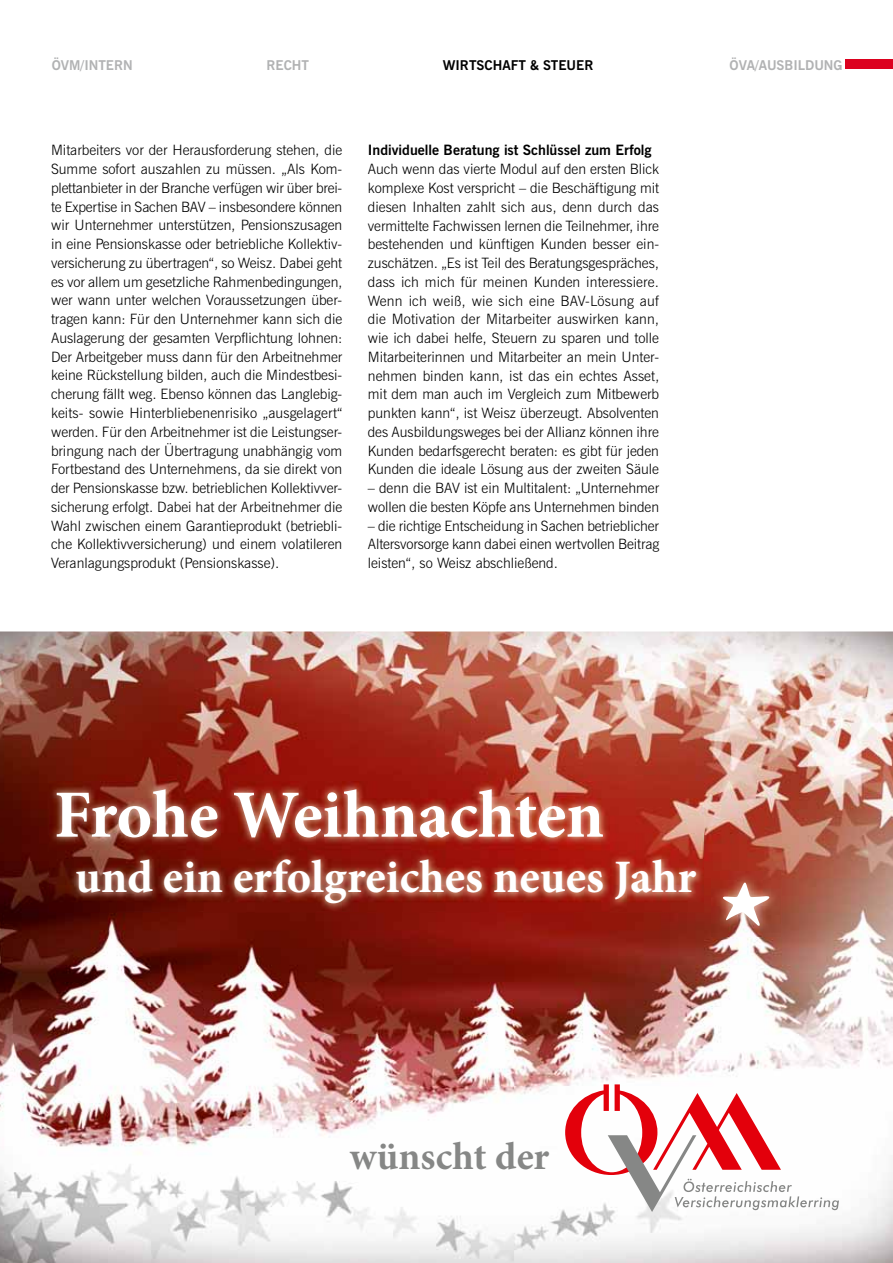
<style>
.page{position:relative;width:893px;height:1263px;background:#fff}
.page>*{position:absolute;margin:0;border:0;box-sizing:border-box;transform-origin:0 0}
.t1{font:700 67.5px "Minion Pro";letter-spacing:-.005em;color:#fff}
.t2{font:700 46.5px "Minion Pro";color:#fff}
.t3{font:700 39px "Minion Pro";color:#868786}
.t4{font:300 14.25px/18.8px "News Gothic BT";color:#000;text-align:justify}
.t5{font:700 14.25px "News Gothic BT";color:#000}
.t6{font:700 13.5px "News Gothic BT";color:#b1b2b3}
.t7{font:700 13.5px "News Gothic BT";color:#000}
</style>
<div class="page">
<div style="left:845px;top:60px;width:48px;height:9px;background:#dc011f"></div>
<img style="left:0;top:631px;width:893px;height:632px">
<svg style="left:565px;top:1084px;width:274px;height:130px"></svg>
<img style="left:49px;top:782px;width:655px;height:129px">
<img style="left:712px;top:872px;width:68px;height:65px">
<svg style="left:723px;top:882px;width:46px;height:44px"></svg>
<p class="t6" style="left:52px;top:57px;width:82px">ÖVM/INTERN</p>
<p class="t6" style="left:267px;top:57px;width:44px">Recht</p>
<p class="t7" style="left:443px;top:57px;width:60px">wi rtschaf</p>
<p class="t7" style="left:518px;top:57px;width:76px">t &amp; steuer</p>
<p class="t6" style="left:730px;top:57px;width:64px">ÖVA/ausbild</p>
<p class="t6" style="left:814px;top:57px;width:30px">ung</p>
<p class="t4" style="left:51px;top:141px;width:293px">Mitarbeiters vor der Herausforderung stehen, die Summe sofort auszahlen zu müssen. „Als Kom&shy;plettanbieter in der Branche verfügen wir über brei&shy;te Expertise in Sachen BAV – insbesondere können wir Unternehmer unterstützen, Pensionszusagen in eine Pensionskasse oder betriebliche Kollektiv&shy;versicherung zu übertragen“, so Weisz. Dabei geht es vor allem um gesetzliche Rahmenbedingungen, wer wann unter welchen Voraussetzungen über&shy;tragen kann: Für den Unternehmer kann sich die Auslagerung der gesamten Verpflichtung lohnen:<br>Der Arbeitgeber muss dann für den Arbeitnehmer keine Rückstellung bilden, auch die Mindestbesi&shy;cherung fällt weg. Ebenso können das Langlebig&shy;keits- sowie Hinterbliebenenrisiko „ausgelagert“ werden. Für den Arbeitnehmer ist die Leistungser&shy;bringung nach der Übertragung unabhängig vom Fortbestand des Unternehmens, da sie direkt von der Pensionskasse bzw. betrieblichen Kollektivver&shy;sicherung erfolgt. Dabei hat der Arbeitnehmer die Wahl zwischen einem Garantieprodukt (betriebli&shy;che Kollektivversicherung) und einem volatileren Veranlagungsprodukt (Pensionskasse).</p>
<p class="t5" style="left:368px;top:142px;width:285px">Individuelle Beratung ist Schlüssel zum Erfolg</p>
<p class="t4" style="left:368px;top:160px;width:293px">Auch wenn das vierte Modul auf den ersten Blick komplexe Kost verspricht – die Beschäftigung mit diesen Inhalten zahlt sich aus, denn durch das vermittelte Fachwissen lernen die Teilnehmer, ihre bestehenden und künftigen Kunden besser ein&shy;zuschätzen. „Es ist Teil des Beratungsgespräches, dass ich mich für meinen Kunden interessiere.<br>Wenn ich weiß, wie sich eine BAV-Lösung auf die Motivation der Mitarbeiter auswirken kann, wie ich dabei helfe, Steuern zu sparen und tolle Mitarbeiterinnen und Mitarbeiter an mein Unter&shy;nehmen binden kann, ist das ein echtes Asset, mit dem man auch im Vergleich zum Mitbewerb punkten kann“, ist Weisz überzeugt. Absolventen des Ausbildungsweges bei der Allianz können ihre Kunden bedarfsgerecht beraten: es gibt für jeden Kunden die ideale Lösung aus der zweiten Säule</p>
<p class="t4" style="left:368px;top:478px;width:293px">– denn die BAV ist ein Multitalent: „Unternehmer wollen die besten Köpfe ans Unternehmen binden</p>
<p class="t4" style="left:368px;top:516px;width:293px">– die richtige Entscheidung in Sachen betrieblicher Altersvorsorge kann dabei einen wertvollen Beitrag leisten“, so Weisz abschließend.</p>
<h1 class="t1" style="left:54px;top:767px;width:551px">Frohe Weihnachten</h1>
<h2 class="t2" style="left:75px;top:845px;width:622px">und ein erfolgreiches neues Jahr</h2>
<h3 class="t3" style="left:350px;top:1129px;width:201px">wünscht der</h3>
</div>
